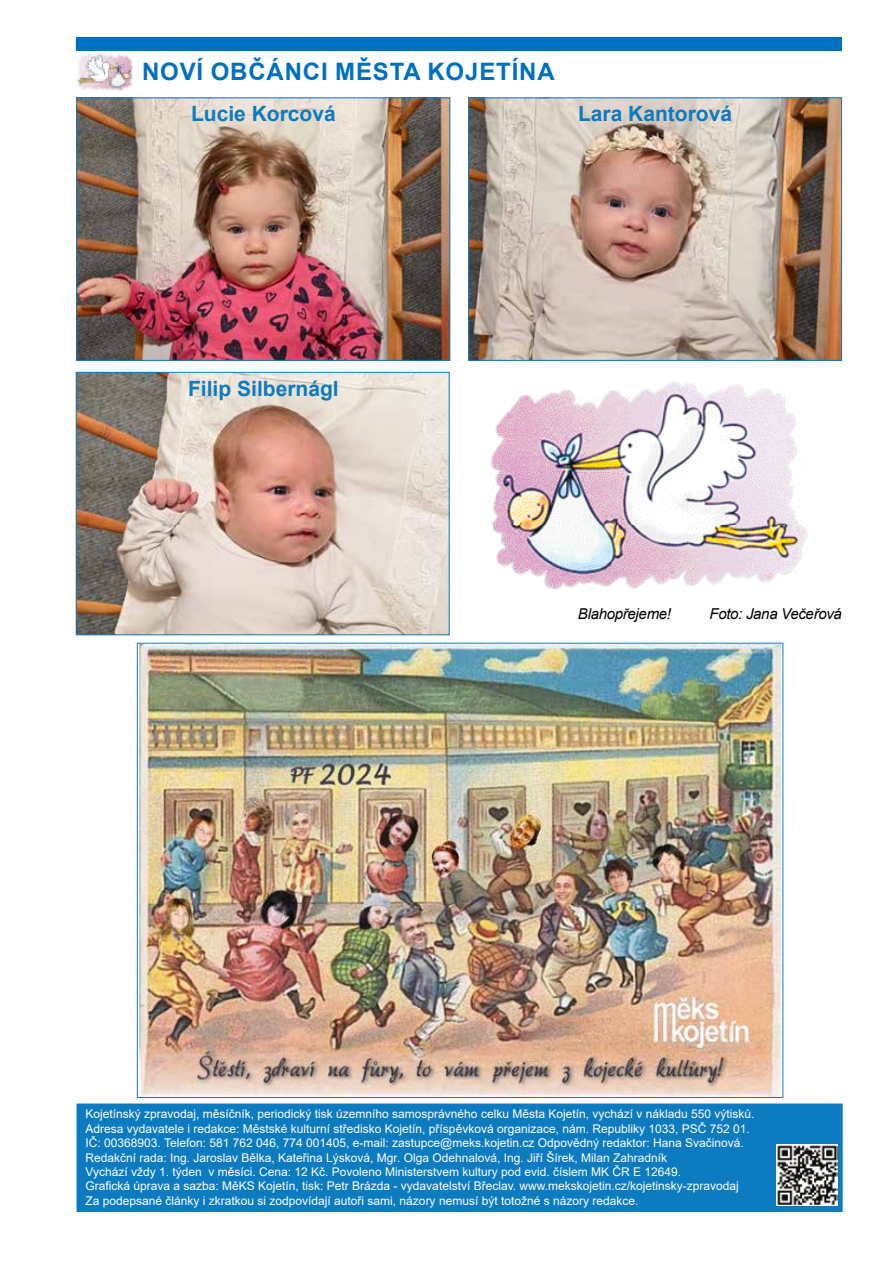
<style>
.page{position:relative;width:893px;height:1263px;background:#fff}
.page>*{position:absolute;margin:0;border:0;box-sizing:border-box;transform-origin:0 0}
.t1{font:700 24px "Arial";letter-spacing:.035em;color:#0070c0}
.t2{font:700 21px "Arial";color:#0d7bc0}
.t3{font:italic 15px "Arial";letter-spacing:-.02em;color:#000}
.t4{font:12px/14.4px "Arial";color:#fff}
</style>
<div class="page">
<div style="left:77px;top:1103px;width:766px;height:109px;background:#0d7bc0;border:2px solid #0d7bc0"></div>
<img style="left:776px;top:1144px;width:61px;height:61px">
<img style="left:77px;top:53px;width:56px;height:38px">
<div style="left:76px;top:37px;width:766px;height:14px;background:#0070c0"></div>
<img style="left:489px;top:381px;width:321px;height:209px">
<img style="left:79px;top:99px;width:369px;height:260px">
<div style="left:77px;top:97px;width:373px;height:264px;border:1px solid #0d7bc0"></div>
<img style="left:470px;top:99px;width:370px;height:260px">
<div style="left:468px;top:97px;width:374px;height:264px;border:1px solid #0d7bc0"></div>
<img style="left:78px;top:374px;width:370px;height:259px">
<div style="left:76px;top:372px;width:374px;height:263px;border:1px solid #0d7bc0"></div>
<img style="left:139px;top:645px;width:642px;height:451px">
<h1 class="t1" style="left:142px;top:55px;width:414px">NOVÍ OBČÁNCI MĚSTA KOJETÍNA</h1>
<h2 class="t2" style="left:191px;top:99px;width:146px">Lucie Korcová</h2>
<h2 class="t2" style="left:578px;top:99px;width:156px">Lara Kantorová</h2>
<h2 class="t2" style="left:188px;top:374px;width:152px">Filip Silbernágl</h2>
<p class="t3" style="left:578px;top:604px;width:95px">Blahopřejeme!</p>
<p class="t3" style="left:709px;top:604px;width:134px">Foto: Jana Večeřová</p>
<p class="t4" style="left:85px;top:1107px;width:670px">Kojetínský zpravodaj, měsíčník, periodický tisk územního samosprávného celku Města Kojetín, vychází v nákladu 550 výtisků.<br>Adresa vydavatele i redakce: Městské kulturní středisko Kojetín, příspěvková organizace, nám. Republiky 1033, PSČ 752 01.<br>IČ: 00368903. Telefon: 581 762 046, 774 001405, e-mail: zastupce@meks.kojetin.cz Odpovědný redaktor: Hana Svačinová.<br>Redakční rada: Ing. Jaroslav Bělka, Kateřina Lýsková, Mgr. Olga Odehnalová, Ing. Jiří Šírek, Milan Zahradník<br>Vychází vždy 1. týden v měsíci. Cena: 12 Kč. Povoleno Ministerstvem kultury pod evid. číslem MK ČR E 12649.<br>Grafická úprava a sazba: MěKS Kojetín, tisk: Petr Brázda - vydavatelství Břeclav. www.mekskojetin.cz/kojetinsky-zpravodaj Za podepsané články i zkratkou si zodpovídají autoři sami, názory nemusí být totožné s názory redakce.</p>
</div>
